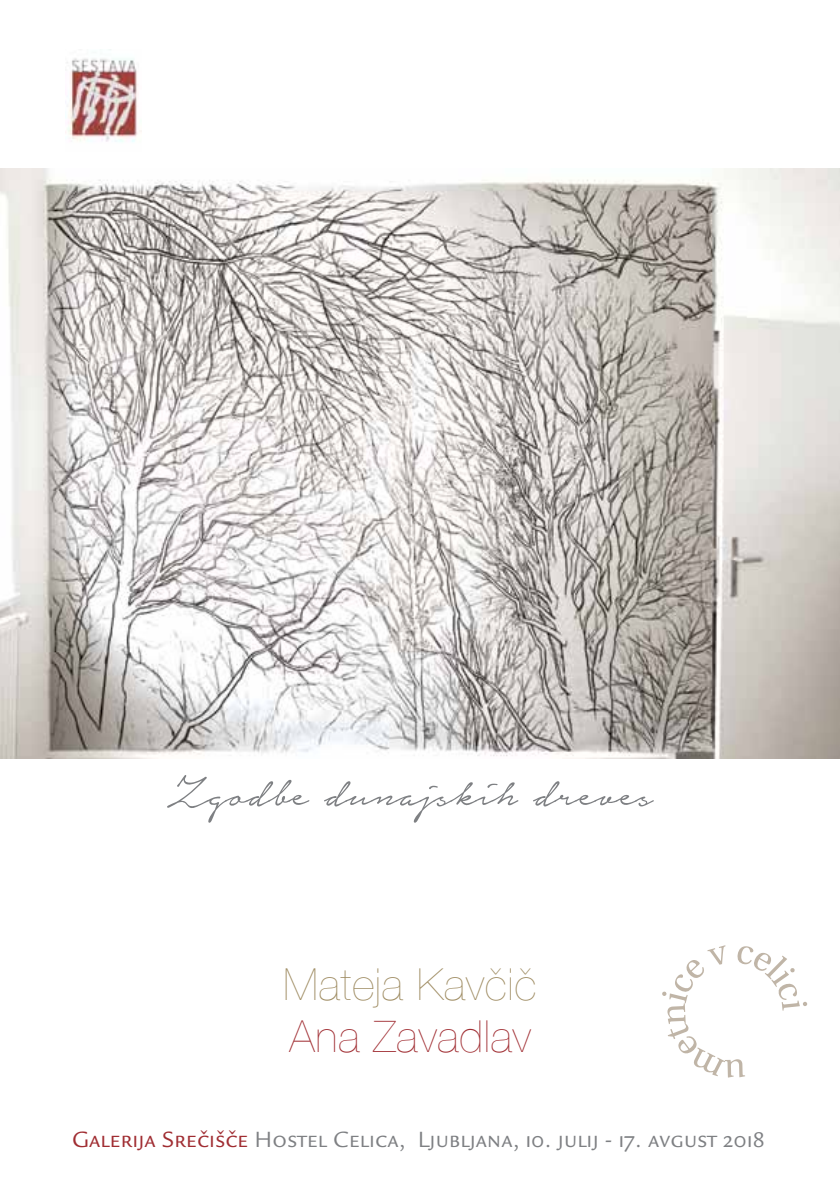
<style>
.page{position:relative;width:840px;height:1191px;background:#fff}
.page>*{position:absolute;margin:0;border:0;box-sizing:border-box;transform-origin:0 0}
.t1{font:54.4px "Notera";color:#7e8083}
.t2{font:200 44px "Helvetica Neue";letter-spacing:.02em;color:#9e8b61}
.t3{font:200 44px "Helvetica Neue";letter-spacing:.02em;color:#a02d32}
.t4{font:24px "Legacy San X";letter-spacing:.01em;color:#7e8083}
.s1{color:#a02d32}
</style>
<div class="page">
<img style="left:0;top:169px;width:839px;height:589px">
<img style="left:67px;top:58px;width:75px;height:84px">
<svg style="left:662px;top:945px;width:144px;height:132px"></svg>
<h1 class="t1" style="left:167px;top:766px;width:487px">Zgodbe dunajskih dreves</h1>
<h2 class="t2" style="left:283px;top:949px;width:254px">Mateja Kavčič</h2>
<h2 class="t3" style="left:289px;top:1002px;width:243px">Ana Zavadlav</h2>
<p class="t4" style="left:72px;top:1126px;width:694px"><span class="s1">Galerija Srečišče</span> Hostel Celica, Ljubljana, 10. julij - 17. avgust 2018</p>
</div>
